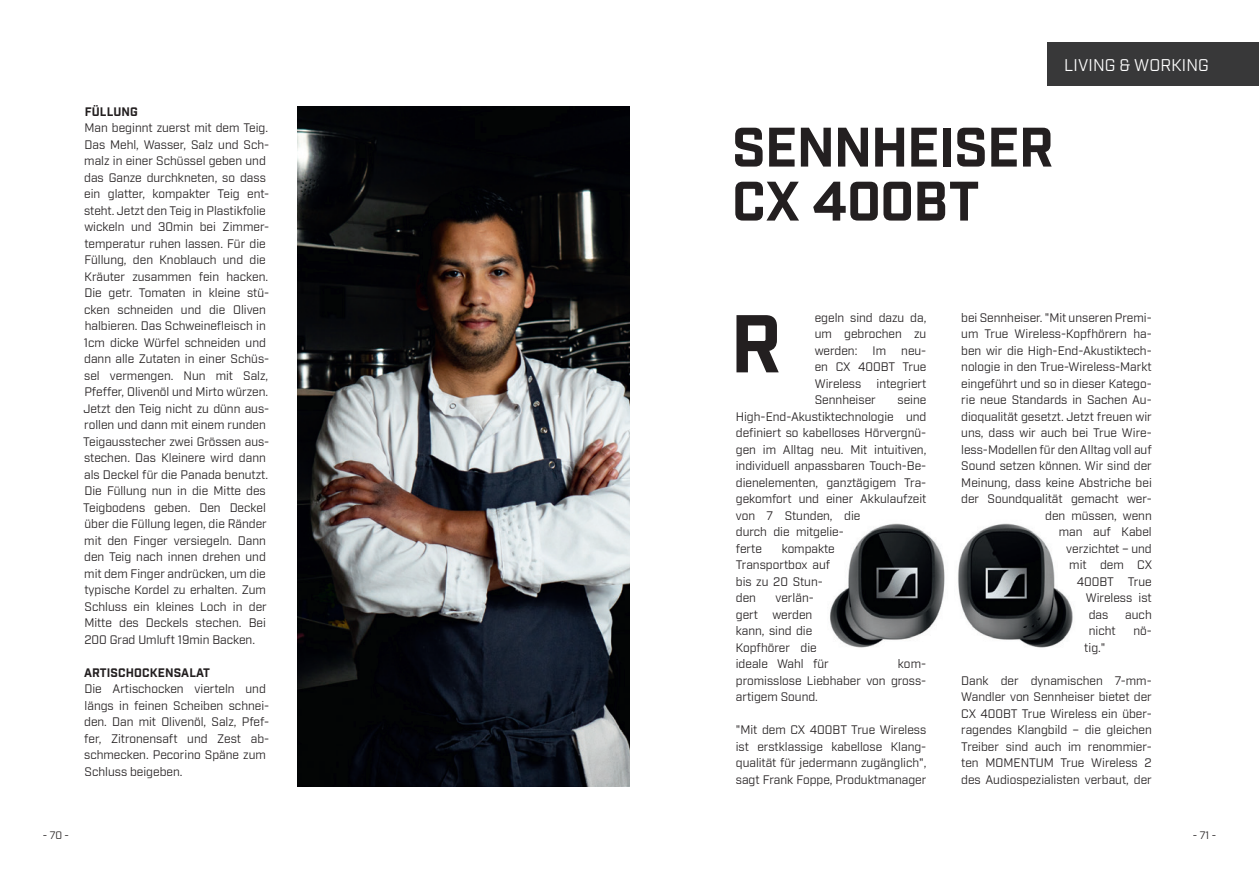
<style>
.page{position:relative;width:1259px;height:893px;background:#fff}
.page>*{position:absolute;margin:0;border:0;box-sizing:border-box;transform-origin:0 0}
.t1{font:700 79.5px "Industry";color:#231f20}
.t2{font:700 54px/54px "Industry";letter-spacing:-.015em;color:#231f20}
.t3{font:16.5px "Industry";letter-spacing:.01em;color:#fff}
.t4{font:12px/16.5px "Industry";color:#231f20;text-align:justify}
.t5{font:700 12px "Industry";letter-spacing:.01em;color:#231f20}
.t6{font:10.5px "Industry";color:#231f20}
</style>
<div class="page">
<img style="left:830px;top:523px;width:243px;height:125px">
<div style="left:1047px;top:43px;width:212px;height:43px;background:#383839"></div>
<img style="left:298px;top:106px;width:331px;height:681px">
<p class="t5" style="left:85px;top:104px;width:55px">FÜLLUNG</p>
<p class="t4" style="left:83px;top:120px;width:187px;text-align:left">Man beginnt zuerst mit dem Teig.<br>Das Mehl, Wasser, Salz und Sch&shy;malz in einer Schüssel geben und das Ganze durchkneten, so dass ein glatter, kompakter Teig ent&shy;steht. Jetzt den Teig in Plastikfolie wickeln und 30min bei Zimmer&shy;temperatur ruhen lassen. Für die<br>Füllung, den Knoblauch und die<br>Kräuter zusammen fein hacken.<br>Die getr. Tomaten in kleine stü&shy;cken schneiden und die Oliven halbieren. Das Schweinefleisch in<br>1cm dicke Würfel schneiden und dann alle Zutaten in einer Schüs&shy;sel vermengen. Nun mit Salz,<br>Pfeffer, Olivenöl und Mirto würzen.<br>Jetzt den Teig nicht zu dünn aus&shy;rollen und dann mit einem runden<br>Teigausstecher zwei Grössen aus&shy;stechen. Das Kleinere wird dann als Deckel für die Panada benutzt.<br>Die Füllung nun in die Mitte des<br>Teigbodens geben. Den Deckel über die Füllung legen, die Ränder mit den Finger versiegeln. Dann den Teig nach innen drehen und mit dem Finger andrücken, um die typische Kordel zu erhalten. Zum<br>Schluss ein kleines Loch in der<br>Mitte des Deckels stechen. Bei<br>200 Grad Umluft 19min Backen.</p>
<p class="t5" style="left:84px;top:665px;width:128px">ARTISCHOCKENSALAT</p>
<p class="t4" style="left:84px;top:681px;width:187px;text-align:left">Die Artischocken vierteln und längs in feinen Scheiben schnei&shy;den. Dan mit Olivenöl, Salz, Pfef&shy;fer, Zitronensaft und Zest ab&shy;schmecken. Pecorino Späne zum<br>Schluss beigeben.</p>
<h3 class="t3" style="left:1064px;top:55px;width:146px">LIVING &amp; WORKING</h3>
<h2 class="t2" style="left:732px;top:123px;width:323px">SENNHEISER<br>CX 400BT</h2>
<h1 class="t1" style="left:730px;top:296px;width:53px">R</h1>
<p class="t4" style="left:961px;top:309px;width:192px">bei Sennheiser. "Mit unseren Premi-</p>
<p class="t4" style="left:815px;top:309px;width:113px">egeln sind dazu da, um gebrochen zu werden:</p>
<p class="t4" style="left:961px;top:326px;width:192px">um True Wireless-Kopfhörern ha-</p>
<p class="t4" style="left:961px;top:342px;width:192px">ben wir die High-End-Akustiktech-</p>
<p class="t4" style="left:961px;top:359px;width:192px">nologie in den True-Wireless-Markt</p>
<p class="t4" style="left:961px;top:375px;width:192px">eingeführt und so in dieser Katego-</p>
<p class="t4" style="left:961px;top:392px;width:192px">rie neue Standards in Sachen Au-</p>
<p class="t4" style="left:961px;top:408px;width:192px">dioqualität gesetzt. Jetzt freuen wir</p>
<p class="t4" style="left:961px;top:425px;width:192px">uns, dass wir auch bei True Wire-</p>
<p class="t4" style="left:961px;top:441px;width:192px">less-Modellen für den Alltag voll auf</p>
<p class="t4" style="left:961px;top:458px;width:192px">Sound setzen können. Wir sind der</p>
<p class="t4" style="left:961px;top:474px;width:192px">Meinung, dass keine Abstriche bei</p>
<p class="t4" style="left:961px;top:491px;width:192px">der Soundqualität gemacht wer-</p>
<p class="t4" style="left:1045px;top:507px;width:108px">den müssen, wenn</p>
<p class="t4" style="left:1058px;top:524px;width:94px">man auf Kabel</p>
<p class="t4" style="left:1066px;top:540px;width:87px">verzichtet – und</p>
<p class="t4" style="left:1069px;top:557px;width:84px">mit dem CX</p>
<p class="t4" style="left:1076px;top:573px;width:76px">400BT True</p>
<p class="t4" style="left:1085px;top:590px;width:67px">Wireless ist</p>
<p class="t4" style="left:1088px;top:606px;width:21px">das</p>
<p class="t4" style="left:1125px;top:606px;width:28px">auch</p>
<p class="t4" style="left:1088px;top:623px;width:28px">nicht</p>
<p class="t4" style="left:1133px;top:623px;width:20px">nö-</p>
<p class="t4" style="left:1084px;top:639px;width:23px">tig."</p>
<p class="t4" style="left:961px;top:672px;width:192px">Dank der dynamischen 7-mm-Wandler von Sennheiser bietet der CX 400BT True Wireless ein über&shy;ragendes Klangbild – die gleichen Treiber sind auch im renommier&shy;ten MOMENTUM True Wireless 2 des Audiospezialisten verbaut, der</p>
<p class="t4" style="left:872px;top:342px;width:15px">Im</p>
<p class="t4" style="left:815px;top:342px;width:113px;text-indent:86px">neu&shy;en CX 400BT True Wireless</p>
<p class="t4" style="left:876px;top:375px;width:51px">integriert</p>
<p class="t4" style="left:736px;top:392px;width:192px;text-align:left;text-indent:162px">seine<br>High-End-Akustiktechnologie und definiert so kabelloses Hörvergnü&shy;gen im Alltag neu. Mit intuitiven, individuell anpassbaren Touch-Be&shy;dienelementen, ganztägigem Tra&shy;gekomfort und einer Akkulaufzeit von 7 Stunden, die<br>durch die mitgelie-<br>ferte</p>
<p class="t4" style="left:815px;top:392px;width:63px">Sennheiser</p>
<p class="t4" style="left:736px;top:540px;width:100px;text-align:left;text-indent:46px">kompakte<br>Transportbox auf bis zu 20 Stun&shy;den</p>
<p class="t4" style="left:736px;top:590px;width:95px;text-align:left;text-indent:40px">verlän&shy;gert werden kann, sind die<br>Kopfhörer die ideale Wahl für</p>
<p class="t4" style="left:736px;top:656px;width:192px;text-indent:162px">kom&shy;promisslose Liebhaber von gross&shy;artigem Sound.</p>
<p class="t4" style="left:736px;top:722px;width:192px">"Mit dem CX 400BT True Wireless ist erstklassige kabellose Klang&shy;qualität für jedermann zugänglich", sagt Frank Foppe, Produktmanager</p>
<p class="t6" style="left:43px;top:829px;width:28px">- 70 -</p>
<p class="t6" style="left:1192px;top:829px;width:25px">- 71 -</p>
</div>
